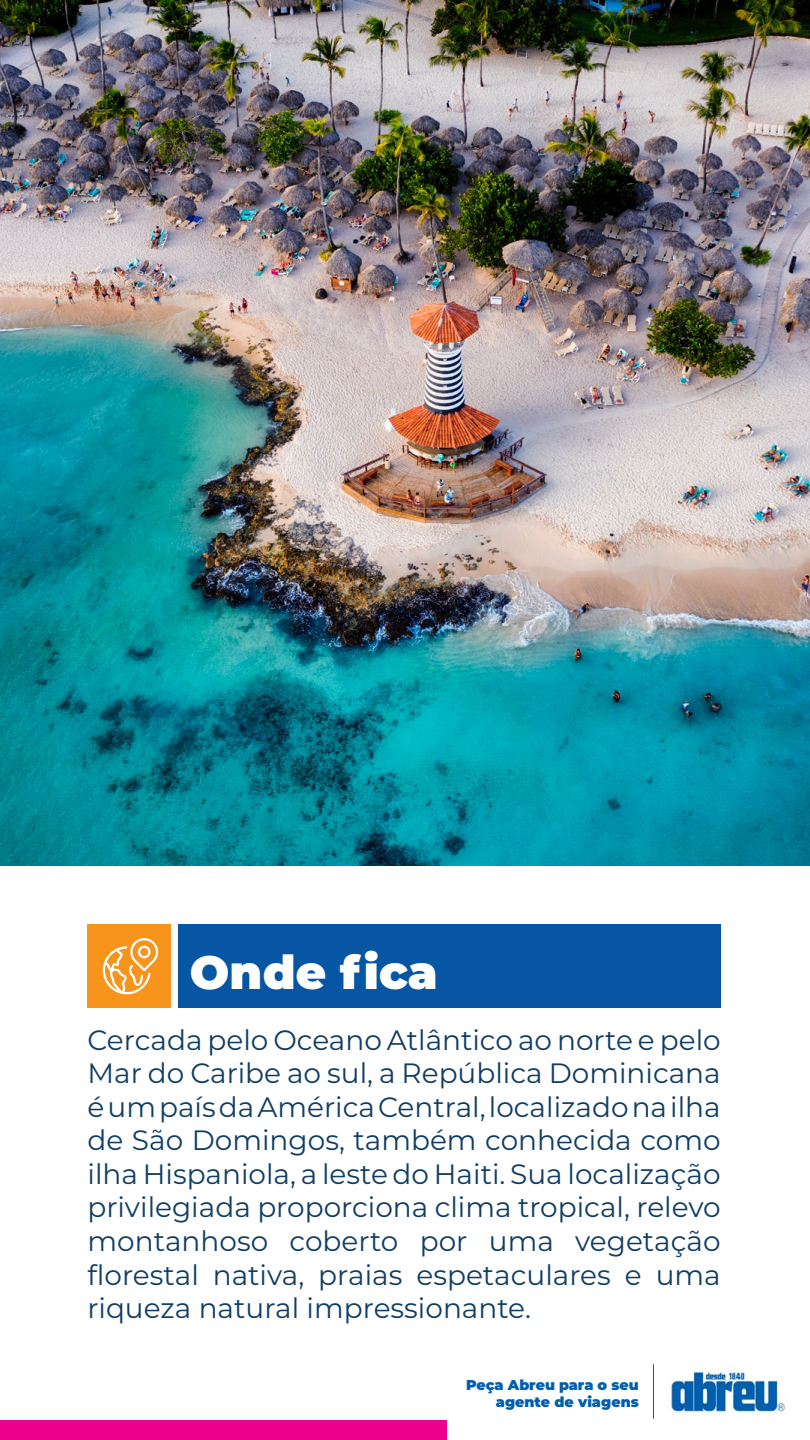
<style>
.page{position:relative;width:810px;height:1440px;background:#fff}
.page>*{position:absolute;margin:0;border:0;box-sizing:border-box;transform-origin:0 0}
.t1{font:900 46.72px "Montserrat";color:#fff}
.t2{font:27.97px/33.6px "Montserrat";color:#103d64;text-align:justify}
.t3{font:900 14.25px/17.1px "Montserrat";color:#005fad;text-align:right}
</style>
<div class="page">
<div style="left:0;top:1420px;width:810px;height:20px;background:#ed008c"></div>
<div style="left:178px;top:924px;width:543px;height:84px;background:#0756a3"></div>
<div style="left:88px;top:924px;width:83px;height:84px;background:#f7941c"></div>
<svg style="left:102px;top:938px;width:57px;height:57px"></svg>
<img style="left:0;top:0;width:810px;height:865px">
<svg style="left:447px;top:1364px;width:363px;height:76px"></svg>
<img style="left:668px;top:1364px;width:120px;height:55px">
<hr style="left:653px;top:1365px;width:1px;height:53px;background:#005fad">
<h1 class="t1" style="left:190px;top:937px;width:249px">Onde fica</h1>
<p class="t2" style="left:88px;top:1022px;width:635px">Cercada pelo Oceano Atlântico ao norte e pelo Mar do Caribe ao sul, a República Dominicana é um país da América Central, localizado na ilha de São Domingos, também conhecida como ilha Hispaniola, a leste do Haiti. Sua localização privilegiada proporciona clima tropical, relevo montanhoso coberto por uma vegetação florestal nativa, praias espetaculares e uma riqueza natural impressionante.</p>
<p class="t3" style="left:466px;top:1375px;width:174px">Peça Abreu para o seu agente de viagens</p>
</div>
